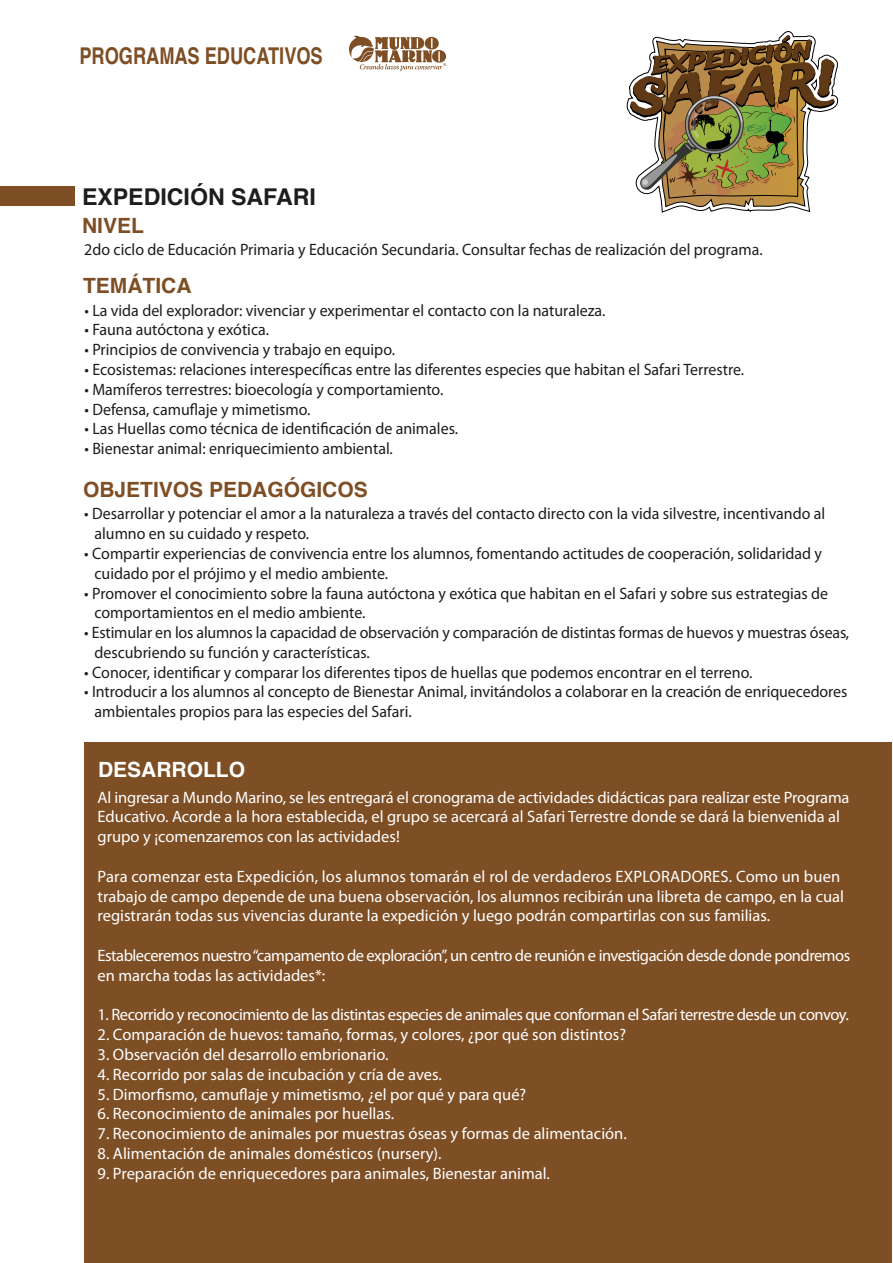
<style>
.page{position:relative;width:893px;height:1263px;background:#fff}
.page>*{position:absolute;margin:0;border:0;box-sizing:border-box;transform-origin:0 0}
.t1{font:700 23.1px "Helvetica";color:#7e4e24;scale:.79 1}
.t2{font:700 23.1px "Helvetica";color:#1d1d1b}
.t3{font:700 21px "Helvetica";color:#7e4e24}
.t4{font:700 21px "Helvetica";color:#fff}
.t5{font:16.5px/19.8px "Myriad Pro";color:#1d1d1b}
.t6{font:16.5px/19.8px "Myriad Pro";color:#fff}
.t7{font:16.5px/19.8px "Myriad Pro";letter-spacing:-.03em;color:#fff}
</style>
<div class="page">
<div style="left:85px;top:742px;width:807px;height:521px;background:#7e4e24"></div>
<div style="left:0;top:186px;width:74px;height:20px;background:#7e4e24"></div>
<svg style="left:349px;top:36px;width:97px;height:35px"></svg>
<svg style="left:627px;top:31px;width:211px;height:181px"></svg>
<h1 class="t1" style="left:79px;top:37px;width:309px">PROGRAMAS EDUCATIVOS</h1>
<h1 class="t2" style="left:82px;top:178px;width:235px">EXPEDICIÓN SAFARI</h1>
<p class="t3" style="left:82px;top:209px;width:63px">NIVEL</p>
<p class="t5" style="left:84px;top:239px;width:680px">2do ciclo de Educación Primaria y Educación Secundaria. Consultar fechas de realización del programa.</p>
<p class="t3" style="left:83px;top:269px;width:110px">TEMÁTICA</p>
<p class="t5" style="left:84px;top:300px;width:523px">• La vida del explorador: vivenciar y experimentar el contacto con la naturaleza.</p>
<p class="t5" style="left:84px;top:320px;width:186px">• Fauna autóctona y exótica.</p>
<p class="t5" style="left:84px;top:339px;width:312px">• Principios de convivencia y trabajo en equipo.</p>
<p class="t5" style="left:84px;top:359px;width:661px">• Ecosistemas: relaciones interespecíficas entre las diferentes especies que habitan el Safari Terrestre.</p>
<p class="t5" style="left:84px;top:379px;width:360px">• Mamíferos terrestres: bioecología y comportamiento.</p>
<p class="t5" style="left:84px;top:399px;width:228px">• Defensa, camuflaje y mimetismo.</p>
<p class="t5" style="left:84px;top:419px;width:375px">• Las Huellas como técnica de identificación de animales.</p>
<p class="t5" style="left:84px;top:438px;width:310px">• Bienestar animal: enriquecimiento ambiental.</p>
<p class="t3" style="left:83px;top:472px;width:286px">OBJETIVOS PEDAGÓGICOS</p>
<p class="t5" style="left:94px;top:504px;width:732px;text-indent:-10px">• Desarrollar y potenciar el amor a la naturaleza a través del contacto directo con la vida silvestre, incentivando al alumno en su cuidado y respeto.</p>
<p class="t5" style="left:94px;top:543px;width:729px;text-indent:-10px">• Compartir experiencias de convivencia entre los alumnos, fomentando actitudes de cooperación, solidaridad y cuidado por el prójimo y el medio ambiente.</p>
<p class="t5" style="left:94px;top:583px;width:735px;text-indent:-10px">• Promover el conocimiento sobre la fauna autóctona y exótica que habitan en el Safari y sobre sus estrategias de comportamientos en el medio ambiente.</p>
<p class="t5" style="left:94px;top:622px;width:756px;text-indent:-10px">• Estimular en los alumnos la capacidad de observación y comparación de distintas formas de huevos y muestras óseas, descubriendo su función y características.</p>
<p class="t5" style="left:84px;top:662px;width:669px">• Conocer, identificar y comparar los diferentes tipos de huellas que podemos encontrar en el terreno.</p>
<p class="t5" style="left:94px;top:682px;width:754px;text-indent:-10px">• Introducir a los alumnos al concepto de Bienestar Animal, invitándolos a colaborar en la creación de enriquecedores ambientales propios para las especies del Safari.</p>
<p class="t4" style="left:98px;top:753px;width:149px">DESARROLLO</p>
<p class="t6" style="left:98px;top:787px;width:753px">Al ingresar a Mundo Marino, se les entregará el cronograma de actividades didácticas para realizar este Programa<br>Educativo. Acorde a la hora establecida, el grupo se acercará al Safari Terrestre donde se dará la bienvenida al grupo y ¡comenzaremos con las actividades!</p>
<p class="t6" style="left:98px;top:866px;width:748px">Para comenzar esta Expedición, los alumnos tomarán el rol de verdaderos EXPLORADORES. Como un buen trabajo de campo depende de una buena observación, los alumnos recibirán una libreta de campo, en la cual registrarán todas sus vivencias durante la expedición y luego podrán compartirlas con sus familias.</p>
<p class="t7" style="left:98px;top:945px;width:754px">Estableceremos nuestro “campamento de exploración”, un centro de reunión e investigación desde donde pondremos en marcha todas las actividades*:</p>
<p class="t7" style="left:98px;top:1005px;width:753px">1. Recorrido y reconocimiento de las distintas especies de animales que conforman el Safari terrestre desde un convoy.</p>
<p class="t6" style="left:98px;top:1024px;width:530px">2. Comparación de huevos: tamaño, formas, y colores, ¿por qué son distintos?</p>
<p class="t6" style="left:98px;top:1044px;width:292px">3. Observación del desarrollo embrionario.</p>
<p class="t6" style="left:98px;top:1064px;width:346px">4. Recorrido por salas de incubación y cría de aves.</p>
<p class="t6" style="left:98px;top:1084px;width:430px">5. Dimorfismo, camuflaje y mimetismo, ¿el por qué y para qué?</p>
<p class="t6" style="left:98px;top:1104px;width:298px">6. Reconocimiento de animales por huellas.</p>
<p class="t6" style="left:98px;top:1123px;width:531px">7. Reconocimiento de animales por muestras óseas y formas de alimentación.</p>
<p class="t6" style="left:98px;top:1143px;width:346px">8. Alimentación de animales domésticos (nursery).</p>
<p class="t6" style="left:98px;top:1163px;width:454px">9. Preparación de enriquecedores para animales, Bienestar animal.</p>
</div>
